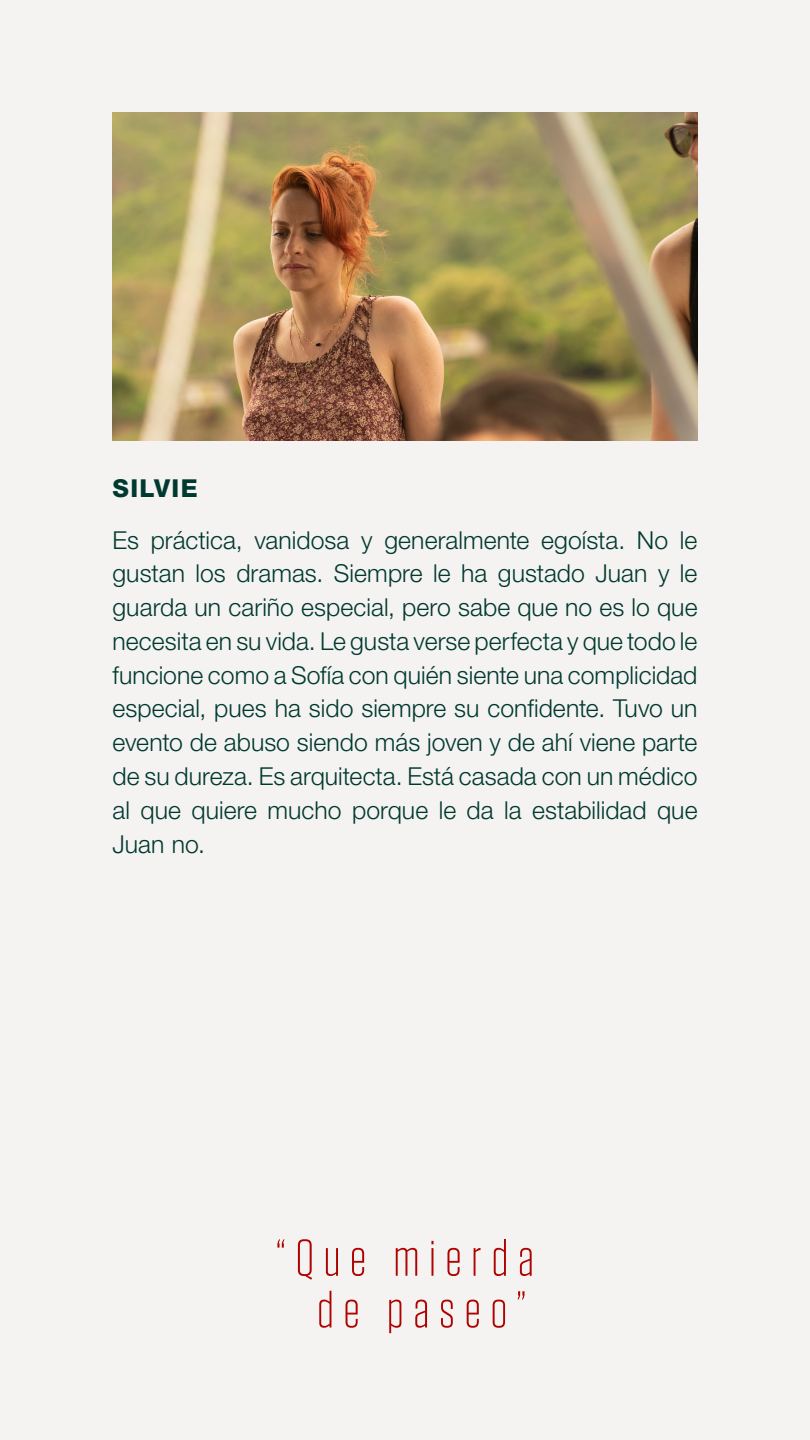
<style>
.page{position:relative;width:810px;height:1440px;background:#f5f3f1}
.page>*{position:absolute;margin:0;border:0;box-sizing:border-box;transform-origin:0 0}
.t1{font:300 51.75px/51.8px "Tungsten";letter-spacing:.18em;color:#ae0300;text-align:right}
.t2{font:300 24.75px/33.8px "Helvetica Neue LT Std";color:#003930;text-align:justify}
.t3{font:800 24.75px "Helvetica Neue LT Std";letter-spacing:.05em;color:#003930}
</style>
<div class="page">
<img style="left:112px;top:112px;width:585px;height:329px">
<p class="t3" style="left:112px;top:473px;width:87px">SILVIE</p>
<p class="t2" style="left:112px;top:522px;width:587px">Es práctica, vanidosa y generalmente egoísta. No le gustan los dramas. Siempre le ha gustado Juan y le guarda un cariño especial, pero sabe que no es lo que necesita en su vida. Le gusta verse perfecta y que todo le funcione como a Sofía con quién siente una complicidad especial, pues ha sido siempre su confidente. Tuvo un evento de abuso siendo más joven y de ahí viene parte de su dureza. Es arquitecta. Está casada con un médico al que quiere mucho porque le da la estabilidad que Juan no.</p>
<h1 class="t1" style="left:276px;top:1233px;width:260px">“Que mierda de paseo”</h1>
</div>
